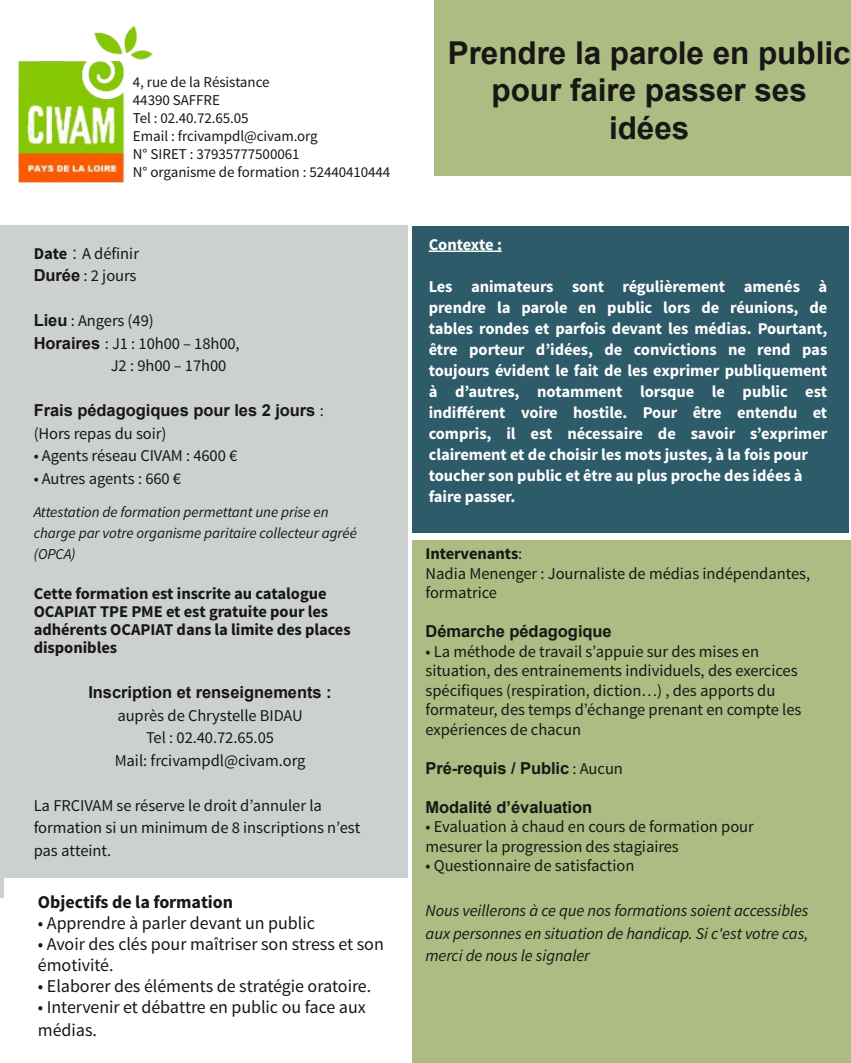
<style>
.page{position:relative;width:851px;height:1063px;background:#fff}
.page>*{position:absolute;margin:0;border:0;box-sizing:border-box;transform-origin:0 0}
.t1{font:700 31.5px/37.5px "Arial";color:#181715;text-align:center}
.t2{font:18px/21px "Source Sans Pro";letter-spacing:-.005em;color:#181715}
.t3{font:700 18px "Source Sans Pro";letter-spacing:-.005em;color:#181715}
.t4{font:16.5px/19.5px "Source Sans Pro";letter-spacing:-.005em;color:#181715}
.t5{font:700 16.5px/21px "Source Sans Pro";letter-spacing:-.005em;color:#fff}
.t6{font:700 16.5px "Arial";color:#181715}
.t7{font:italic 16.5px/22.5px "Source Sans Pro";letter-spacing:-.005em;color:#181715;text-align:justify}
.t8{font:700 16.5px/18px "Source Sans Pro";letter-spacing:-.005em;color:#181715}
.t9{font:15px/18px "Source Sans Pro";letter-spacing:-.005em;color:#181715}
.t10{font:italic 15px/21px "Source Sans Pro";letter-spacing:-.005em;color:#181715}
.s1{font-weight:700}
.s2{font-family:"Arial";font-size:18px}
.s3{font-family:"Arial";font-weight:700}
.s4{font-family:"Source Sans Pro";font-weight:400}
</style>
<div class="page">
<img style="left:18px;top:25px;width:135px;height:158px">
<div style="left:434px;top:0;width:416px;height:176px;background:#acbc83"></div>
<div style="left:411px;top:226px;width:437px;height:306px;background:#2d5b69"></div>
<svg style="left:428px;top:250px;width:73px;height:2px"></svg>
<div style="left:0;top:225px;width:407px;height:673px;background:#ccd1cf"></div>
<div style="left:4px;top:878px;width:406px;height:185px;background:#fff"></div>
<div style="left:412px;top:540px;width:438px;height:523px;background:#acbc83"></div>
<p class="t9" style="left:133px;top:72px;width:259px">4, rue de la Résistance<br>44390 SAFFRE<br>Tel : 02.40.72.65.05<br>Email : frcivampdl@civam.org<br>N° SIRET : 37935777500061<br>N° organisme de formation : 52440410444</p>
<p class="t4" style="left:34px;top:242px;width:107px;line-height:22.5px"><span class="s1">Date</span> <span class="s2">:</span> A définir<br><span class="s3">Durée</span> : 2 jours</p>
<p class="t4" style="left:34px;top:311px;width:122px"><span class="s3">Lieu</span> : Angers (49)</p>
<p class="t4" style="left:34px;top:333px;width:207px"><span class="s3">Horaires</span> : J1 : 10h00 – 18h00,</p>
<p class="t4" style="left:111px;top:356px;width:117px">J2 : 9h00 – 17h00</p>
<p class="t6" style="left:34px;top:401px;width:292px">Frais pédagogiques pour les 2 jours <span class="s4">:</span></p>
<p class="t4" style="left:34px;top:423px;width:134px">(Hors repas du soir)</p>
<p class="t4" style="left:34px;top:446px;width:205px">• Agents réseau CIVAM : 4600 €</p>
<p class="t4" style="left:34px;top:468px;width:149px">• Autres agents : 660 €</p>
<p class="t10" style="left:34px;top:501px;width:325px">Attestation de formation permettant une prise en charge par votre organisme paritaire collecteur agréé (OPCA)</p>
<p class="t8" style="left:34px;top:584px;width:318px">Cette formation est inscrite au catalogue OCAPIAT TPE PME et est gratuite pour les adhérents OCAPIAT dans la limite des places disponibles</p>
<p class="t6" style="left:88px;top:683px;width:245px">Inscription et renseignements :</p>
<p class="t4" style="left:115px;top:704px;width:192px;line-height:22.5px;text-align:center">auprès de Chrystelle BIDAU<br>Tel : 02.40.72.65.05<br>Mail: frcivampdl@civam.org</p>
<p class="t4" style="left:34px;top:794px;width:328px;line-height:22.5px">La FRCIVAM se réserve le droit d’annuler la formation si un minimum de 8 inscriptions n’est pas atteint.</p>
<p class="t3" style="left:38px;top:891px;width:197px">Objectifs de la formation</p>
<p class="t2" style="left:38px;top:912px;width:278px">• Apprendre à parler devant un public</p>
<p class="t2" style="left:38px;top:933px;width:347px">• Avoir des clés pour maîtriser son stress et son émotivité.</p>
<p class="t2" style="left:38px;top:975px;width:335px">• Elaborer des éléments de stratégie oratoire.</p>
<p class="t2" style="left:38px;top:996px;width:329px;line-height:22.5px">• Intervenir et débattre en public ou face aux médias.</p>
<h1 class="t1" style="left:447px;top:34px;width:404px">Prendre la parole en public pour faire passer ses idées</h1>
<p class="t5" style="left:428px;top:233px;width:75px">Contexte :</p>
<p class="t5" style="left:428px;top:275px;width:400px">Les animateurs sont régulièrement amenés à prendre la parole en public lors de réunions, de tables rondes et parfois devant les médias. Pourtant, être porteur d’idées, de convictions ne rend pas toujours évident le fait de les exprimer publiquement à d’autres, notamment lorsque le public est indifférent voire hostile. Pour être entendu et compris, il est nécessaire de savoir s’exprimer clairement et de choisir les mots justes, à la fois pour toucher son public et être au plus proche des idées à faire passer.</p>
<p class="t4" style="left:425px;top:544px;width:386px"><span class="s1">Intervenants</span>:<br>Nadia Menenger : Journaliste de médias indépendantes, formatrice</p>
<p class="t6" style="left:425px;top:622px;width:188px">Démarche pédagogique</p>
<p class="t4" style="left:425px;top:641px;width:377px">• La méthode de travail s’appuie sur des mises en situation, des entrainements individuels, des exercices spécifiques (respiration, diction…) , des apports du formateur, des temps d’échange prenant en compte les expériences de chacun</p>
<p class="t6" style="left:425px;top:759px;width:199px">Pré-requis / Public <span class="s4">: Aucun</span></p>
<p class="t6" style="left:425px;top:798px;width:168px">Modalité d’évaluation</p>
<p class="t4" style="left:425px;top:817px;width:330px">• Evaluation à chaud en cours de formation pour mesurer la progression des stagiaires</p>
<p class="t4" style="left:425px;top:856px;width:210px">• Questionnaire de satisfaction</p>
<p class="t7" style="left:425px;top:899px;width:384px">Nous veillerons à ce que nos formations soient accessibles aux personnes en situation de handicap. Si c'est votre cas, merci de nous le signaler</p>
</div>
